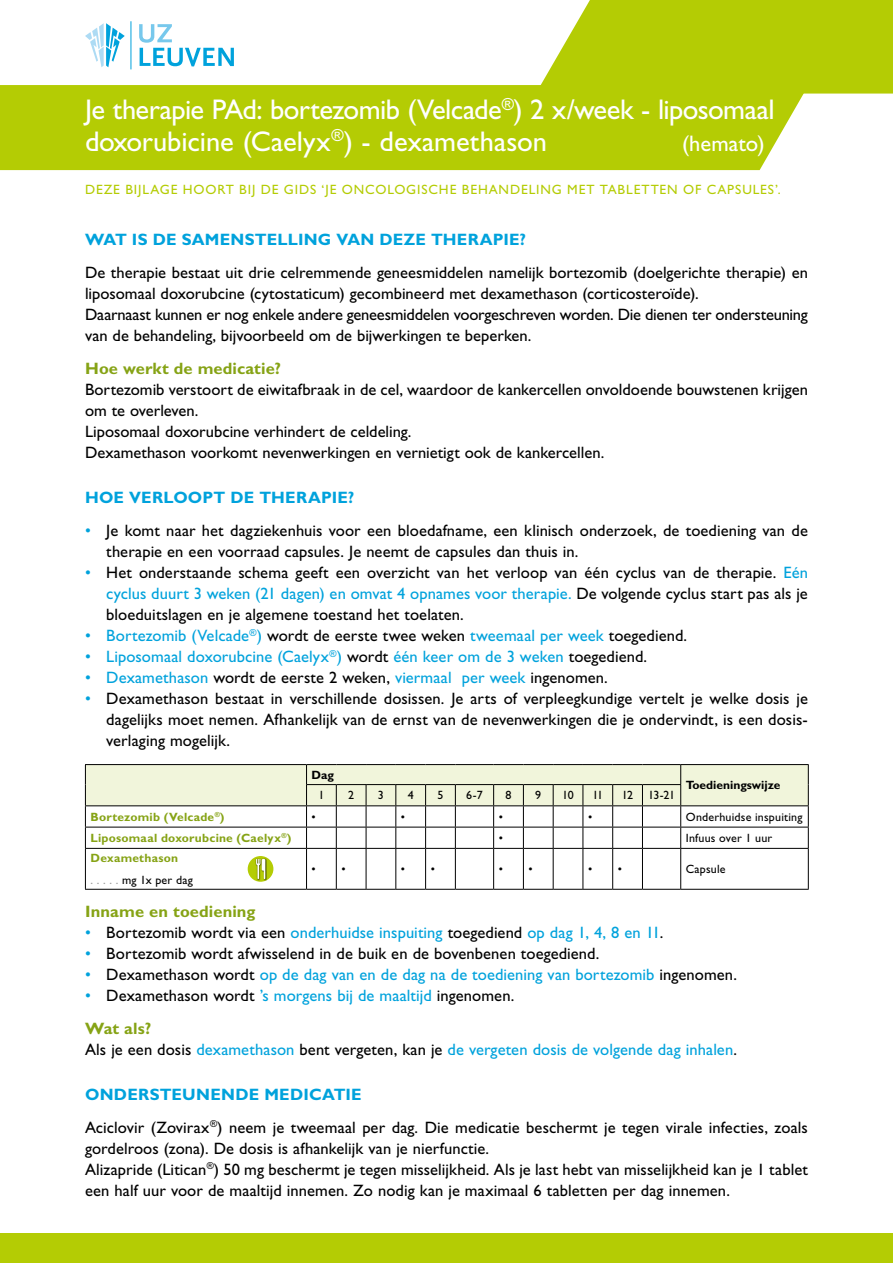
<style>
.page{position:relative;width:893px;height:1263px;background:#fff}
.page>*{position:absolute;margin:0;border:0;box-sizing:border-box;transform-origin:0 0}
.t1{font:28.5px/31.5px "Gill Sans Std";letter-spacing:-.02em;color:#fff}
.t2{font:22.5px "Gill Sans Std";letter-spacing:.005em;color:#fff}
.t3{font:16.5px/21px "Gill Sans Std";letter-spacing:.005em;color:#000}
.t4{font:16.5px "Gill Sans Std";letter-spacing:.005em;color:#00a2dc}
.t5{font:700 16.5px "Gill Sans Std";letter-spacing:.01em;color:#00a2dc}
.t6{font:700 16.5px "Gill Sans Std";letter-spacing:.005em;color:#86a315}
.t7{font:13.5px "Gill Sans Std";letter-spacing:.065em;color:#b4cc04}
.t8{font:700 12px/22.5px "Gill Sans Std";letter-spacing:.02em;color:#86a315}
.t9{font:12px "Gill Sans Std";letter-spacing:.015em;color:#000}
.t10{font:700 12px "Gill Sans Std";color:#000}
.s1{color:#00a2dc}
.s2{color:#000}
.s3{font-weight:400;color:#9d9d9c}
.s4{font-weight:400;color:#000}
.s5{font-weight:700;color:#86a315}
.s6{font-weight:700;color:#00a2dc}
</style>
<div class="page">
<hr style="left:85px;top:849px;width:1px;height:40px;background:#000">
<hr style="left:306px;top:849px;width:1px;height:40px;background:#000">
<hr style="left:336px;top:849px;width:1px;height:40px;background:#000">
<hr style="left:366px;top:849px;width:1px;height:40px;background:#000">
<hr style="left:395px;top:849px;width:1px;height:40px;background:#000">
<hr style="left:425px;top:849px;width:1px;height:40px;background:#000">
<hr style="left:455px;top:849px;width:1px;height:40px;background:#000">
<hr style="left:493px;top:849px;width:1px;height:40px;background:#000">
<hr style="left:523px;top:849px;width:1px;height:40px;background:#000">
<hr style="left:553px;top:849px;width:1px;height:40px;background:#000">
<hr style="left:583px;top:849px;width:1px;height:40px;background:#000">
<svg style="left:85px;top:764px;width:724px;height:85px"></svg>
<hr style="left:612px;top:849px;width:1px;height:40px;background:#000">
<hr style="left:642px;top:848px;width:39px;height:1px;background:#000">
<hr style="left:642px;top:849px;width:1px;height:40px;background:#000">
<hr style="left:681px;top:848px;width:128px;height:1px;background:#000">
<hr style="left:680px;top:849px;width:1px;height:40px;background:#000">
<hr style="left:808px;top:849px;width:1px;height:40px;background:#000">
<hr style="left:85px;top:889px;width:222px;height:1px;background:#000">
<svg style="left:307px;top:889px;width:29px;height:1px"></svg>
<hr style="left:336px;top:889px;width:30px;height:1px;background:#000">
<hr style="left:366px;top:889px;width:30px;height:1px;background:#000">
<hr style="left:396px;top:889px;width:30px;height:1px;background:#000">
<svg style="left:426px;top:889px;width:29px;height:1px"></svg>
<hr style="left:455px;top:889px;width:39px;height:1px;background:#000">
<svg style="left:494px;top:889px;width:29px;height:1px"></svg>
<hr style="left:523px;top:889px;width:30px;height:1px;background:#000">
<hr style="left:553px;top:889px;width:30px;height:1px;background:#000">
<hr style="left:583px;top:889px;width:30px;height:1px;background:#000">
<svg style="left:613px;top:889px;width:29px;height:1px"></svg>
<hr style="left:642px;top:889px;width:39px;height:1px;background:#000">
<hr style="left:681px;top:889px;width:128px;height:1px;background:#000">
<div style="left:0;top:85px;width:804px;height:85px;background:#b4cc04"></div>
<svg style="left:536px;top:0;width:357px;height:94px;background:#b9cf16"></svg>
<div style="left:0;top:1233px;width:893px;height:30px;background:#b4cc04"></div>
<hr style="left:130px;top:21px;width:1px;height:48px;background:#00a2dc">
<svg style="left:139px;top:24px;width:95px;height:42px"></svg>
<svg style="left:85px;top:23px;width:40px;height:44px"></svg>
<div style="left:248px;top:856px;width:25px;height:26px;background:#b4cc04;border-radius:50%"></div>
<div style="left:255px;top:858px;width:7px;height:23px;background:#000;opacity:.75"></div>
<div style="left:261px;top:858px;width:6px;height:23px;background:#000;opacity:.75"></div>
<svg style="left:256px;top:859px;width:9px;height:20px"></svg>
<h1 class="t1" style="left:85px;top:94px;width:691px">Je therapie PAd: bortezomib (Velcade<sup>®</sup>) 2 x/week - liposomaal doxorubicine (Caelyx<sup>®</sup>) - dexamethason</h1>
<h2 class="t2" style="left:682px;top:130px;width:84px">(hemato)</h2>
<p class="t7" style="left:85px;top:182px;width:697px">DEZE BIJLAGE HOORT BIJ DE GIDS ‘JE ONCOLOGISCHE BEHANDELING MET TABLETTEN OF CAPSULES’.</p>
<p class="t5" style="left:85px;top:230px;width:443px">WAT IS DE SAMENSTELLING VAN DEZE THERAPIE?</p>
<p class="t3" style="left:85px;top:262px;width:724px">De therapie bestaat uit drie celremmende geneesmiddelen namelijk bortezomib (doelgerichte therapie) en liposomaal doxorubcine (cytostaticum) gecombineerd met dexamethason (corticosteroïde).<br>Daarnaast kunnen er nog enkele andere geneesmiddelen voorgeschreven worden. Die dienen ter ondersteuning van de behandeling, bijvoorbeeld om de bijwerkingen te beperken.</p>
<p class="t6" style="left:85px;top:359px;width:198px">Hoe werkt de medicatie?</p>
<p class="t3" style="left:85px;top:379px;width:724px">Bortezomib verstoort de eiwitafbraak in de cel, waardoor de kankercellen onvoldoende bouwstenen krijgen om te overleven.<br>Liposomaal doxorubcine verhindert de celdeling.<br>Dexamethason voorkomt nevenwerkingen en vernietigt ook de kankercellen.</p>
<p class="t5" style="left:85px;top:488px;width:271px">HOE VERLOOPT DE THERAPIE?</p>
<p class="t3" style="left:106px;top:520px;width:703px;text-indent:-21px"><span class="s1">•</span> Je komt naar het dagziekenhuis voor een bloedafname, een klinisch onderzoek, de toediening van de therapie en een voorraad capsules. Je neemt de capsules dan thuis in.</p>
<p class="t3" style="left:106px;top:562px;width:703px;text-align:justify;text-indent:-21px"><span class="s1">•</span> Het onderstaande schema geeft een overzicht van het verloop van één cyclus van de therapie. <span class="s1">Eén cyclus duurt 3 weken (21 dagen) en omvat 4 opnames voor therapie.</span> De volgende cyclus start pas als je bloeduitslagen en je algemene toestand het toelaten.</p>
<p class="t4" style="left:85px;top:626px;width:604px">• Bortezomib (Velcade<sup>®</sup>) <span class="s2">wordt de eerste twee weken</span> tweemaal per week <span class="s2">toegediend.</span></p>
<p class="t4" style="left:85px;top:647px;width:564px">• Liposomaal doxorubcine (Caelyx<sup>®</sup>) <span class="s2">wordt</span> één keer om de 3 weken <span class="s2">toegediend.</span></p>
<p class="t3" style="left:85px;top:667px;width:524px"><span class="s1">• Dexamethason</span> wordt de eerste 2 weken, <span class="s1">viermaal per week</span> ingenomen.</p>
<p class="t3" style="left:106px;top:688px;width:703px;text-align:justify;text-indent:-21px"><span class="s1">•</span> Dexamethason bestaat in verschillende dosissen. Je arts of verpleegkundige vertelt je welke dosis je dagelijks moet nemen. Afhankelijk van de ernst van de nevenwerkingen die je ondervindt, is een dosis&shy;verlaging mogelijk.</p>
<p class="t10" style="left:312px;top:767px;width:24px">Dag</p>
<p class="t10" style="left:686px;top:778px;width:96px">Toedieningswijze</p>
<p class="t9" style="left:318px;top:788px;width:7px">1</p>
<p class="t9" style="left:348px;top:788px;width:7px">2</p>
<p class="t9" style="left:378px;top:788px;width:7px">3</p>
<p class="t9" style="left:408px;top:788px;width:7px">4</p>
<p class="t9" style="left:437px;top:788px;width:7px">5</p>
<p class="t9" style="left:466px;top:788px;width:18px">6-7</p>
<p class="t9" style="left:505px;top:788px;width:7px">8</p>
<p class="t9" style="left:535px;top:788px;width:7px">9</p>
<p class="t9" style="left:562px;top:788px;width:13px">10</p>
<p class="t9" style="left:592px;top:788px;width:12px">11</p>
<p class="t9" style="left:622px;top:788px;width:55px">12 13-21</p>
<p class="t8" style="left:90px;top:805px;width:136px">Bortezomib (Velcade<sup>®</sup>)</p>
<p class="t9" style="left:312px;top:810px;width:6px">•</p>
<p class="t9" style="left:401px;top:810px;width:6px">•</p>
<p class="t9" style="left:499px;top:810px;width:6px">•</p>
<p class="t9" style="left:588px;top:810px;width:6px">•</p>
<p class="t9" style="left:686px;top:810px;width:118px">Onderhuidse inspuiting</p>
<p class="t8" style="left:91px;top:826px;width:202px">Liposomaal doxorubcine (Caelyx<sup>®</sup>)</p>
<p class="t9" style="left:499px;top:831px;width:6px">•</p>
<p class="t9" style="left:686px;top:831px;width:88px">Infuus over 1 uur</p>
<p class="t8" style="left:91px;top:846px;width:104px">Dexamethason<br><span class="s3">. . . . .</span> <span class="s4">mg 1x per dag</span></p>
<p class="t9" style="left:312px;top:862px;width:36px">• •</p>
<p class="t9" style="left:401px;top:862px;width:36px">• •</p>
<p class="t9" style="left:499px;top:862px;width:36px">• •</p>
<p class="t9" style="left:588px;top:862px;width:36px">• •</p>
<p class="t9" style="left:686px;top:862px;width:41px">Capsule</p>
<p class="t6" style="left:85px;top:901px;width:172px">Inname en toediening</p>
<p class="t4" style="left:85px;top:923px;width:580px">• <span class="s2">Bortezomib wordt via een</span> onderhuidse inspuiting <span class="s2">toegediend</span> op dag 1, 4, 8 en 11<span class="s2">.</span></p>
<p class="t3" style="left:85px;top:943px;width:516px"><span class="s1">•</span> Bortezomib wordt afwisselend in de buik en de bovenbenen toegediend.</p>
<p class="t4" style="left:85px;top:965px;width:653px">• <span class="s2">Dexamethason wordt</span> op de dag van en de dag na de toediening van bortezomib <span class="s2">ingenomen.</span></p>
<p class="t3" style="left:85px;top:979px;width:431px;line-height:33px"><span class="s1">•</span> Dexamethason wordt <span class="s1">’s morgens bij de maaltijd</span> ingenomen.<br><span class="s5">Wat als?</span></p>
<p class="t4" style="left:85px;top:1040px;width:653px"><span class="s2">Als je een dosis</span> dexamethason <span class="s2">bent vergeten, kan je</span> de vergeten dosis de volgende dag inhalen<span class="s2">.</span></p>
<p class="t3" style="left:85px;top:1078px;width:724px;line-height:33px"><span class="s6">ONDERSTEUNENDE MEDICATIE<br></span>Aciclovir (Zovirax<sup>®</sup>) neem je tweemaal per dag. Die medicatie beschermt je tegen virale infecties, zoals</p>
<p class="t3" style="left:85px;top:1138px;width:724px">gordelroos (zona). De dosis is afhankelijk van je nierfunctie.<br>Alizapride (Litican<sup>®</sup>) 50 mg beschermt je tegen misselijkheid. Als je last hebt van misselijkheid kan je 1 tablet een half uur voor de maaltijd innemen. Zo nodig kan je maximaal 6 tabletten per dag innemen.</p>
</div>
